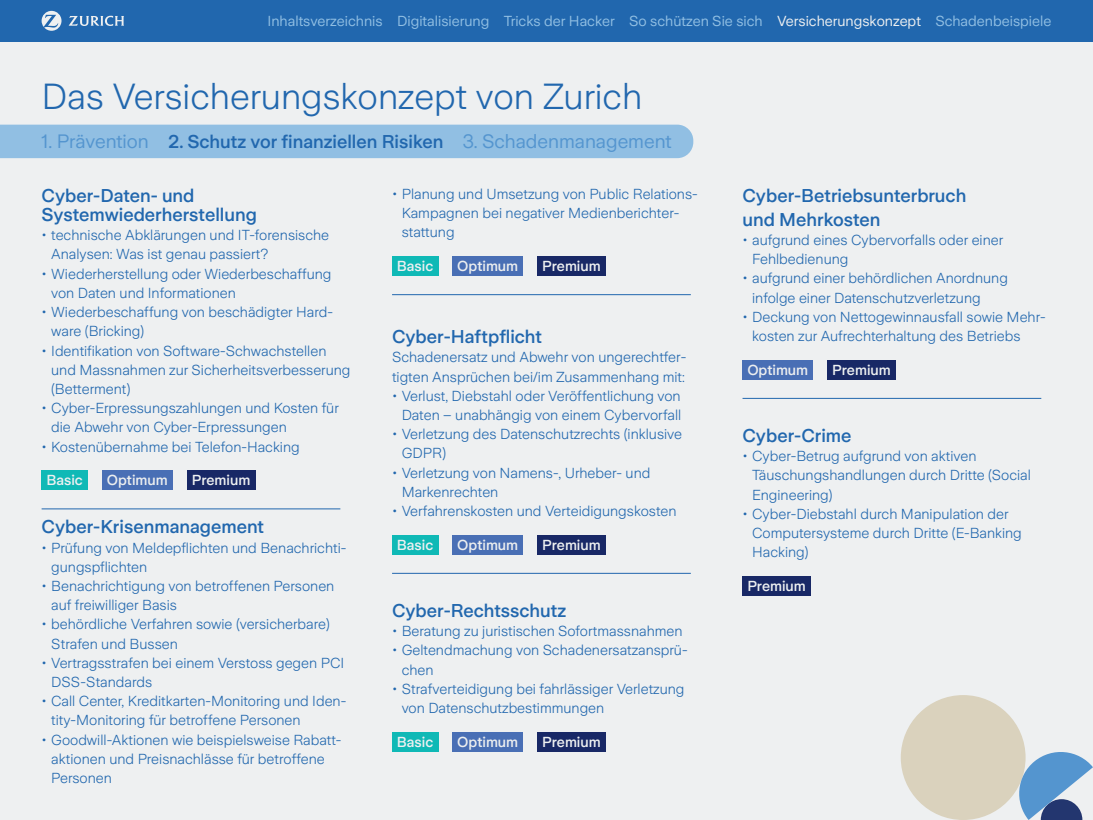
<style>
.page{position:relative;width:1093px;height:820px;background:#fff}
.page>*{position:absolute;margin:0;border:0;box-sizing:border-box;transform-origin:0 0}
.t1{font:300 36px "Zurich Sans";color:#2167ae}
.t2{font:19.24px "Zurich Sans";color:#5495cf}
.t3{font:500 18.4px/19.2px "Zurich Sans";color:#2167ae}
.t4{font:300 14.4px/19.2px "Zurich Sans";color:#2167ae}
.t5{font:14.4px "Zurich Sans";color:#91bfe3}
.t6{font:500 14.4px "Zurich Sans";color:#eef0f1}
.t7{font:500 14.4px "Zurich Sans";color:#eceeef}
.s1{color:#eef0f1}
.s2{font-weight:500;font-size:18.4px;color:#2167ae}
</style>
<div class="page">
<div style="left:0;top:0;width:1093px;height:819px;background:#eef0f1"></div>
<div style="left:0;top:0;width:1093px;height:42px;background:#2167ae"></div>
<div style="left:901px;top:694px;width:124px;height:125px;background:#dad2bd;border-radius:50%"></div>
<svg style="left:1014px;top:746px;width:79px;height:73px"></svg>
<div style="left:42px;top:470px;width:46px;height:20px;background:#0fb9b6"></div>
<div style="left:102px;top:470px;width:71px;height:20px;background:#496fb5"></div>
<div style="left:187px;top:470px;width:68px;height:20px;background:#182866"></div>
<hr style="left:42px;top:508px;width:298px;height:1px;background:#2167ae">
<div style="left:392px;top:256px;width:46px;height:20px;background:#0fb9b6"></div>
<div style="left:452px;top:256px;width:71px;height:20px;background:#496fb5"></div>
<div style="left:537px;top:256px;width:69px;height:20px;background:#182866"></div>
<hr style="left:392px;top:294px;width:299px;height:1px;background:#2167ae">
<div style="left:392px;top:534px;width:46px;height:20px;background:#0fb9b6"></div>
<div style="left:452px;top:534px;width:71px;height:20px;background:#496fb5"></div>
<div style="left:537px;top:534px;width:69px;height:20px;background:#182866"></div>
<hr style="left:392px;top:572px;width:299px;height:1px;background:#2167ae">
<div style="left:392px;top:731px;width:46px;height:20px;background:#0fb9b6"></div>
<div style="left:452px;top:731px;width:71px;height:20px;background:#496fb5"></div>
<div style="left:537px;top:731px;width:69px;height:20px;background:#182866"></div>
<div style="left:742px;top:359px;width:71px;height:20px;background:#496fb5"></div>
<div style="left:827px;top:359px;width:68px;height:20px;background:#182866"></div>
<hr style="left:742px;top:398px;width:299px;height:1px;background:#2167ae">
<div style="left:742px;top:575px;width:69px;height:20px;background:#182866"></div>
<div style="left:0;top:125px;width:693px;height:33px;background:#91bfe3"></div>
<svg style="left:42px;top:11px;width:20px;height:20px"></svg>
<svg style="left:69px;top:16px;width:55px;height:10px"></svg>
<p class="t5" style="left:268px;top:13px;width:785px">Inhaltsverzeichnis Digitalisierung Tricks der Hacker So schützen Sie sich <span class="s1">Versicherungskonzept</span> Schadenbeispiele</p>
<h1 class="t1" style="left:42px;top:77px;width:602px">Das Versicherungskonzept von Zurich</h1>
<h2 class="t2" style="left:42px;top:131px;width:632px">1. Prävention <span class="s2">2. Schutz vor finanziellen Risiken</span> 3. Schadenmanagement</h2>
<p class="t3" style="left:42px;top:186px;width:217px">Cyber-Daten- und<br>Systemwiederherstellung</p>
<p class="t4" style="left:51px;top:226px;width:279px;text-indent:-10px">• technische Abklärungen und IT-forensische<br>Analysen: Was ist genau passiert?</p>
<p class="t4" style="left:51px;top:264px;width:282px;text-indent:-10px">• Wiederherstellung oder Wiederbeschaffung von Daten und Informationen</p>
<p class="t4" style="left:51px;top:302px;width:283px;text-indent:-10px">• Wiederbeschaffung von beschädigter Hard&shy;ware (Bricking)</p>
<p class="t4" style="left:51px;top:341px;width:301px;text-indent:-10px">• Identifikation von Software-Schwachstellen und Massnahmen zur Sicherheitsverbesserung (Betterment)</p>
<p class="t4" style="left:51px;top:398px;width:289px;text-indent:-10px">• Cyber-Erpressungszahlungen und Kosten für die Abwehr von Cyber-Erpressungen</p>
<p class="t4" style="left:42px;top:437px;width:260px">• Kostenübernahme bei Telefon-Hacking</p>
<p class="t6" style="left:46px;top:472px;width:38px">Basic</p>
<p class="t7" style="left:107px;top:472px;width:62px">Optimum</p>
<p class="t6" style="left:192px;top:472px;width:60px">Premium</p>
<p class="t3" style="left:42px;top:517px;width:224px">Cyber-Krisenmanagement</p>
<p class="t4" style="left:51px;top:538px;width:297px;text-indent:-10px">• Prüfung von Meldepflichten und Benachrichti&shy;gungspflichten</p>
<p class="t4" style="left:51px;top:576px;width:285px;text-indent:-10px">• Benachrichtigung von betroffenen Personen auf freiwilliger Basis</p>
<p class="t4" style="left:51px;top:614px;width:280px;text-indent:-10px">• behördliche Verfahren sowie (versicherbare)<br>Strafen und Bussen</p>
<p class="t4" style="left:51px;top:653px;width:295px;text-indent:-10px">• Vertragsstrafen bei einem Verstoss gegen PCI<br>DSS-Standards</p>
<p class="t4" style="left:51px;top:691px;width:297px;text-indent:-10px">• Call Center, Kreditkarten-Monitoring und Iden&shy;tity-Monitoring für betroffene Personen</p>
<p class="t4" style="left:51px;top:730px;width:292px;text-indent:-10px">• Goodwill-Aktionen wie beispielsweise Rabatt&shy;aktionen und Preisnachlässe für betroffene<br>Personen</p>
<p class="t4" style="left:402px;top:184px;width:298px;text-indent:-10px">• Planung und Umsetzung von Public Relations-<br>Kampagnen bei negativer Medienberichter&shy;stattung</p>
<p class="t6" style="left:397px;top:258px;width:38px">Basic</p>
<p class="t7" style="left:457px;top:258px;width:62px">Optimum</p>
<p class="t6" style="left:542px;top:258px;width:60px">Premium</p>
<p class="t3" style="left:392px;top:327px;width:151px">Cyber-Haftpflicht</p>
<p class="t4" style="left:392px;top:348px;width:296px">Schadenersatz und Abwehr von ungerechtfer&shy;tigten Ansprüchen bei/im Zusammenhang mit:</p>
<p class="t4" style="left:392px;top:386px;width:291px;text-align:right">• Verlust, Diebstahl oder Veröffentlichung von<br>Daten – unabhängig von einem Cybervorfall</p>
<p class="t4" style="left:402px;top:424px;width:282px;text-indent:-10px">• Verletzung des Datenschutzrechts (inklusive<br>GDPR)</p>
<p class="t4" style="left:402px;top:463px;width:250px;text-indent:-10px">• Verletzung von Namens-, Urheber- und<br>Markenrechten</p>
<p class="t4" style="left:392px;top:501px;width:286px">• Verfahrenskosten und Verteidigungskosten</p>
<p class="t6" style="left:397px;top:536px;width:38px">Basic</p>
<p class="t7" style="left:457px;top:536px;width:62px">Optimum</p>
<p class="t6" style="left:542px;top:536px;width:60px">Premium</p>
<p class="t3" style="left:392px;top:601px;width:176px">Cyber-Rechtsschutz</p>
<p class="t4" style="left:392px;top:621px;width:292px">• Beratung zu juristischen Sofortmassnahmen</p>
<p class="t4" style="left:402px;top:640px;width:287px;text-indent:-10px">• Geltendmachung von Schadenersatzansprü&shy;chen</p>
<p class="t4" style="left:402px;top:679px;width:284px;text-indent:-10px">• Strafverteidigung bei fahrlässiger Verletzung von Datenschutzbestimmungen</p>
<p class="t6" style="left:397px;top:733px;width:38px">Basic</p>
<p class="t7" style="left:457px;top:733px;width:62px">Optimum</p>
<p class="t6" style="left:542px;top:733px;width:60px">Premium</p>
<p class="t3" style="left:742px;top:184px;width:225px;line-height:24px">Cyber-Betriebsunterbruch und Mehrkosten</p>
<p class="t4" style="left:752px;top:230px;width:253px;text-indent:-10px">• aufgrund eines Cybervorfalls oder einer<br>Fehlbedienung</p>
<p class="t4" style="left:752px;top:269px;width:257px;text-indent:-10px">• aufgrund einer behördlichen Anordnung infolge einer Datenschutzverletzung</p>
<p class="t4" style="left:752px;top:307px;width:295px;text-indent:-10px">• Deckung von Nettogewinnausfall sowie Mehr&shy;kosten zur Aufrechterhaltung des Betriebs</p>
<p class="t7" style="left:747px;top:362px;width:62px">Optimum</p>
<p class="t6" style="left:832px;top:362px;width:60px">Premium</p>
<p class="t3" style="left:742px;top:426px;width:110px">Cyber-Crime</p>
<p class="t4" style="left:752px;top:446px;width:280px;text-indent:-10px">• Cyber-Betrug aufgrund von aktiven<br>Täuschungshandlungen durch Dritte (Social<br>Engineering)</p>
<p class="t4" style="left:752px;top:504px;width:271px;text-indent:-10px">• Cyber-Diebstahl durch Manipulation der<br>Computersysteme durch Dritte (E-Banking<br>Hacking)</p>
<p class="t6" style="left:747px;top:578px;width:60px">Premium</p>
</div>
